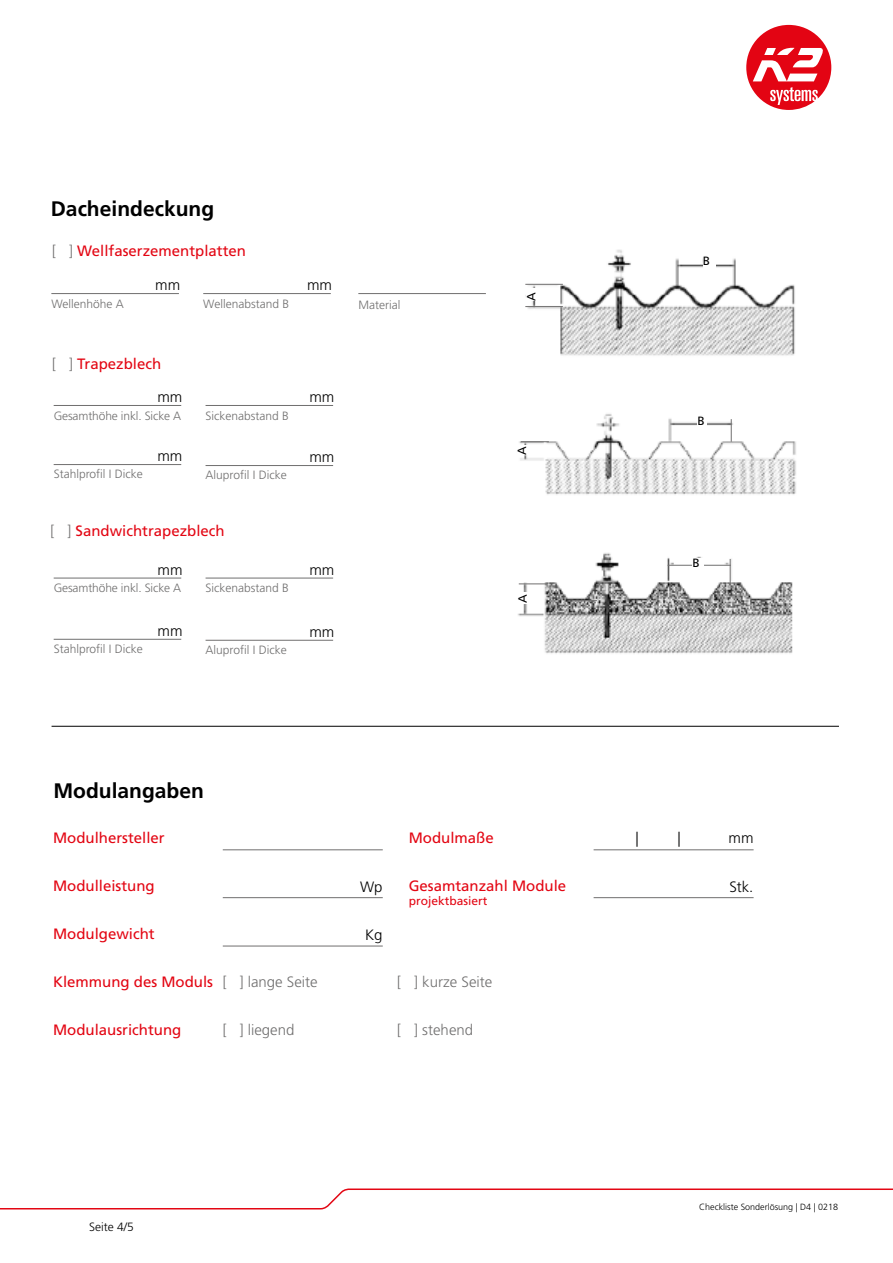
<style>
.page{position:relative;width:893px;height:1263px;background:#fff}
.page>*{position:absolute;margin:0;border:0;box-sizing:border-box;transform-origin:0 0}
.t1{font:700 21px "Frutiger LT Std";color:#000}
.t2{font:15px "Frutiger LT Std";color:#e30613}
.t3{font:300 15px "Frutiger LT Std";color:#706f6f}
.t4{font:300 15px "Frutiger LT Std";color:#000}
.t5{font:300 12px "Frutiger LT Std";color:#706f6f}
.t6{font:12px "Frutiger LT Std";color:#e30613}
.t7{font:300 12px "Frutiger LT Std";color:#000}
.t8{font:12px "Frutiger LT Std";color:#000}
.t9{font:300 9px "Frutiger LT Std";color:#000}
.s1{font-weight:300;color:#706f6f}
</style>
<div class="page">
<svg style="left:0;top:1188px;width:893px;height:22px"></svg>
<svg style="left:746px;top:25px;width:85px;height:85px"></svg>
<hr style="left:52px;top:726px;width:787px;height:1px;background:#000">
<img style="left:525px;top:249px;width:270px;height:107px">
<div style="left:703px;top:256px;width:13px;height:20px;background:#fff"></div>
<div style="left:526px;top:288px;width:20px;height:13px;background:#fff"></div>
<hr style="left:525px;top:284px;width:38px;height:1px;background:#706f6f">
<hr style="left:525px;top:306px;width:38px;height:1px;background:#706f6f">
<img style="left:519px;top:414px;width:277px;height:81px">
<svg style="left:731px;top:419px;width:1px;height:23px"></svg>
<div style="left:697px;top:416px;width:10px;height:15px;background:#fff"></div>
<div style="left:517px;top:445px;width:15px;height:9px;background:#fff"></div>
<svg style="left:521px;top:441px;width:28px;height:1px"></svg>
<img style="left:518px;top:553px;width:275px;height:101px">
<svg style="left:519px;top:583px;width:28px;height:1px"></svg>
<hr style="left:668px;top:565px;width:63px;height:1px;background:#706f6f">
<svg style="left:730px;top:559px;width:1px;height:26px"></svg>
<div style="left:693px;top:558px;width:11px;height:17px;background:#fff"></div>
<div style="left:518px;top:592px;width:17px;height:11px;background:#fff"></div>
<svg style="left:573px;top:600px;width:24px;height:1px"></svg>
<hr style="left:54px;top:464px;width:127px;height:1px;background:#706f6f">
<hr style="left:206px;top:465px;width:127px;height:1px;background:#706f6f">
<hr style="left:51px;top:293px;width:128px;height:1px;background:#706f6f">
<hr style="left:203px;top:293px;width:128px;height:1px;background:#706f6f">
<hr style="left:358px;top:293px;width:128px;height:1px;background:#706f6f">
<hr style="left:54px;top:405px;width:127px;height:1px;background:#706f6f">
<hr style="left:206px;top:405px;width:127px;height:1px;background:#706f6f">
<hr style="left:54px;top:639px;width:127px;height:1px;background:#706f6f">
<hr style="left:206px;top:640px;width:127px;height:1px;background:#706f6f">
<hr style="left:54px;top:578px;width:127px;height:1px;background:#706f6f">
<hr style="left:206px;top:578px;width:127px;height:1px;background:#706f6f">
<hr style="left:223px;top:946px;width:160px;height:1px;background:#706f6f">
<hr style="left:223px;top:897px;width:160px;height:1px;background:#706f6f">
<hr style="left:594px;top:897px;width:160px;height:1px;background:#706f6f">
<hr style="left:223px;top:849px;width:160px;height:1px;background:#706f6f">
<hr style="left:594px;top:849px;width:160px;height:1px;background:#706f6f">
<h1 class="t1" style="left:51px;top:196px;width:165px">Dacheindeckung</h1>
<p class="t2" style="left:52px;top:242px;width:195px"><span class="s1">[ ]</span> Wellfaserzementplatten</p>
<p class="t4" style="left:155px;top:276px;width:26px">mm</p>
<p class="t4" style="left:307px;top:276px;width:26px">mm</p>
<p class="t5" style="left:51px;top:297px;width:74px">Wellenhöhe A</p>
<p class="t5" style="left:203px;top:297px;width:87px">Wellenabstand B</p>
<p class="t5" style="left:358px;top:298px;width:43px">Material</p>
<p class="t2" style="left:52px;top:355px;width:110px"><span class="s1">[ ]</span> Trapezblech</p>
<p class="t4" style="left:157px;top:388px;width:26px">mm</p>
<p class="t5" style="left:54px;top:409px;width:129px">Gesamthöhe inkl. Sicke A</p>
<p class="t5" style="left:206px;top:409px;width:85px">Sickenabstand B</p>
<p class="t4" style="left:309px;top:388px;width:26px">mm</p>
<p class="t4" style="left:157px;top:447px;width:26px">mm</p>
<p class="t4" style="left:309px;top:448px;width:26px">mm</p>
<p class="t5" style="left:54px;top:467px;width:91px">Stahlprofil I Dicke</p>
<p class="t5" style="left:206px;top:468px;width:83px">Aluprofil I Dicke</p>
<p class="t2" style="left:50px;top:522px;width:176px"><span class="s1">[ ]</span> Sandwichtrapezblech</p>
<p class="t4" style="left:157px;top:561px;width:26px">mm</p>
<p class="t5" style="left:54px;top:581px;width:129px">Gesamthöhe inkl. Sicke A</p>
<p class="t5" style="left:54px;top:642px;width:91px">Stahlprofil I Dicke</p>
<p class="t4" style="left:157px;top:622px;width:26px">mm</p>
<p class="t5" style="left:206px;top:581px;width:85px">Sickenabstand B</p>
<p class="t5" style="left:206px;top:642px;width:83px">Aluprofil I Dicke</p>
<p class="t4" style="left:309px;top:561px;width:26px">mm</p>
<p class="t4" style="left:309px;top:623px;width:26px">mm</p>
<h1 class="t1" style="left:53px;top:779px;width:152px">Modulangaben</h1>
<p class="t8" style="left:524px;top:301px;width:10px;rotate:-90deg">A</p>
<p class="t8" style="left:515px;top:454px;width:10px;rotate:-90deg">A</p>
<p class="t8" style="left:515px;top:603px;width:10px;rotate:-90deg">A</p>
<p class="t8" style="left:703px;top:254px;width:9px">B</p>
<p class="t8" style="left:697px;top:414px;width:9px">B</p>
<p class="t8" style="left:693px;top:556px;width:9px">B</p>
<p class="t2" style="left:53px;top:829px;width:113px">Modulhersteller</p>
<p class="t2" style="left:53px;top:877px;width:103px">Modulleistung</p>
<p class="t2" style="left:53px;top:925px;width:103px">Modulgewicht</p>
<p class="t2" style="left:53px;top:973px;width:162px">Klemmung des Moduls</p>
<p class="t2" style="left:53px;top:1021px;width:130px">Modulausrichtung</p>
<p class="t2" style="left:409px;top:829px;width:87px">Modulmaße</p>
<p class="t2" style="left:409px;top:877px;width:159px">Gesamtanzahl Module</p>
<p class="t6" style="left:409px;top:893px;width:80px">projektbasiert</p>
<p class="t4" style="left:636px;top:830px;width:5px">|</p>
<p class="t4" style="left:678px;top:830px;width:5px">|</p>
<p class="t4" style="left:728px;top:830px;width:26px">mm</p>
<p class="t4" style="left:360px;top:878px;width:24px">Wp</p>
<p class="t4" style="left:729px;top:878px;width:26px">Stk.</p>
<p class="t4" style="left:365px;top:926px;width:19px">Kg</p>
<p class="t3" style="left:223px;top:973px;width:97px">[ ] lange Seite</p>
<p class="t3" style="left:397px;top:973px;width:97px">[ ] kurze Seite</p>
<p class="t3" style="left:223px;top:1021px;width:73px">[ ] liegend</p>
<p class="t3" style="left:397px;top:1021px;width:77px">[ ] stehend</p>
<p class="t7" style="left:89px;top:1220px;width:46px">Seite 4/5</p>
<p class="t9" style="left:699px;top:1202px;width:141px">Checkliste Sonderlösung | D4 | 0218</p>
</div>
